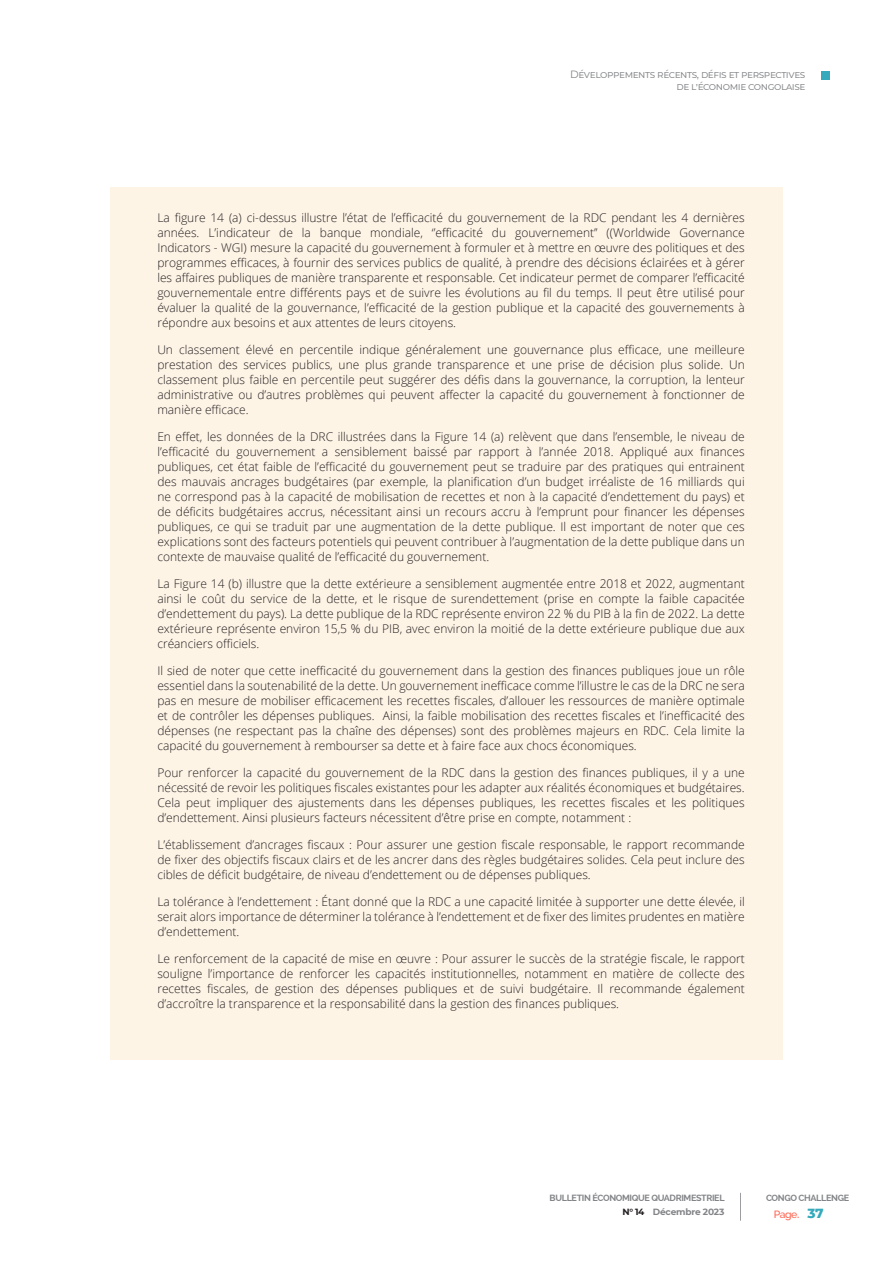
<style>
.page{position:relative;width:893px;height:1263px;background:#fff}
.page>*{position:absolute;margin:0;border:0;box-sizing:border-box;transform-origin:0 0}
.Texte_Encadrés{font:300 12px/15px "Open Sans";color:#231f20;text-align:justify}
.t1{font:10.5px/12px "Montserrat";letter-spacing:-.04em;color:#808285;text-align:right}
.t2{font:500 10.5px "Raleway";color:#ff614d}
.t3{font:700 9px "Raleway";letter-spacing:-.04em;color:#828487}
.t4{font:700 9px "Montserrat";letter-spacing:-.02em;color:#828487}
.s1{color:#231f20}
.s2{font-weight:600}
.s3{font-family:"Montserrat";font-weight:800;font-size:13.5px;color:#35aabc}
</style>
<div class="page">
<svg style="left:740px;top:1193px;width:1px;height:28px"></svg>
<div style="left:821px;top:71px;width:9px;height:8px;background:#35aabc"></div>
<div style="left:110px;top:187px;width:673px;height:873px;background:#fef4e6"></div>
<p class="t1" style="left:570px;top:68px;width:237px">Développements récents, défis et perspectives de l’économie congolaise</p>
<p class="Texte_Encadrés" style="left:157px;top:209px;width:589px">La figure 14 (a) ci-dessus illustre l’état de l’efficacité du gouvernement de la RDC pendant les 4 dernières années. L’indicateur de la banque mondiale, ‘’efficacité du gouvernement’’ ((Worldwide Governance Indicators - WGI) mesure la capacité du gouvernement à formuler et à mettre en œuvre des politiques et des programmes efficaces, à fournir des services publics de qualité, à prendre des décisions éclairées et à gérer les affaires publiques de manière transparente et responsable. Cet indicateur permet de comparer l’efficacité gouvernementale entre différents pays et de suivre les évolutions au fil du temps. Il peut être utilisé pour évaluer la qualité de la gouvernance, l’efficacité de la gestion publique et la capacité des gouvernements à répondre aux besoins et aux attentes de leurs citoyens.</p>
<p class="Texte_Encadrés" style="left:157px;top:341px;width:589px">Un classement élevé en percentile indique généralement une gouvernance plus efficace, une meilleure prestation des services publics, une plus grande transparence et une prise de décision plus solide. Un classement plus faible en percentile peut suggérer des défis dans la gouvernance, la corruption, la lenteur administrative ou d’autres problèmes qui peuvent affecter la capacité du gouvernement à fonctionner de manière efficace.</p>
<p class="Texte_Encadrés" style="left:157px;top:428px;width:589px">En effet, les données de la DRC illustrées dans la Figure 14 (a) relèvent que dans l’ensemble, le niveau de l’efficacité du gouvernement a sensiblement baissé par rapport à l’année 2018. Appliqué aux finances publiques, cet état faible de l’efficacité du gouvernement peut se traduire par des pratiques qui entrainent des mauvais ancrages budgétaires (par exemple, la planification d’un budget irréaliste de 16 milliards qui ne correspond pas à la capacité de mobilisation de recettes et non à la capacité d’endettement du pays) et de déficits budgétaires accrus, nécessitant ainsi un recours accru à l’emprunt pour financer les dépenses publiques, ce qui se traduit par une augmentation de la dette publique. Il est important de noter que ces explications sont des facteurs potentiels qui peuvent contribuer à l’augmentation de la dette publique dans un contexte de mauvaise qualité de l’efficacité du gouvernement.</p>
<p class="Texte_Encadrés" style="left:157px;top:575px;width:589px">La Figure 14 (b) illustre que la dette extérieure a sensiblement augmentée entre 2018 et 2022, augmentant ainsi le coût du service de la dette, et le risque de surendettement (prise en compte la faible capacitée d’endettement du pays). La dette publique de la RDC représente environ 22 % du PIB à la fin de 2022. La dette extérieure représente environ 15,5 % du PIB, avec environ la moitié de la dette extérieure publique due aux créanciers officiels.</p>
<p class="Texte_Encadrés" style="left:157px;top:662px;width:589px">Il sied de noter que cette inefficacité du gouvernement dans la gestion des finances publiques joue un rôle essentiel dans la soutenabilité de la dette. Un gouvernement inefficace comme l’illustre le cas de la DRC ne sera pas en mesure de mobiliser efficacement les recettes fiscales, d’allouer les ressources de manière optimale et de contrôler les dépenses publiques. Ainsi, la faible mobilisation des recettes fiscales et l’inefficacité des dépenses (ne respectant pas la chaîne des dépenses) sont des problèmes majeurs en RDC. Cela limite la capacité du gouvernement à rembourser sa dette et à faire face aux chocs économiques.</p>
<p class="Texte_Encadrés" style="left:157px;top:764px;width:589px">Pour renforcer la capacité du gouvernement de la RDC dans la gestion des finances publiques, il y a une nécessité de revoir les politiques fiscales existantes pour les adapter aux réalités économiques et budgétaires.<br>Cela peut impliquer des ajustements dans les dépenses publiques, les recettes fiscales et les politiques d’endettement. Ainsi plusieurs facteurs nécessitent d’être prise en compte, notamment :</p>
<p class="Texte_Encadrés" style="left:157px;top:836px;width:589px">L’établissement d’ancrages fiscaux : Pour assurer une gestion fiscale responsable, le rapport recommande de fixer des objectifs fiscaux clairs et de les ancrer dans des règles budgétaires solides. Cela peut inclure des cibles de déficit budgétaire, de niveau d’endettement ou de dépenses publiques.</p>
<p class="Texte_Encadrés" style="left:157px;top:893px;width:589px">La tolérance à l’endettement : Étant donné que la RDC a une capacité limitée à supporter une dette élevée, il serait alors importance de déterminer la tolérance à l’endettement et de fixer des limites prudentes en matière d’endettement.</p>
<p class="Texte_Encadrés" style="left:157px;top:950px;width:589px">Le renforcement de la capacité de mise en œuvre : Pour assurer le succès de la stratégie fiscale, le rapport souligne l’importance de renforcer les capacités institutionnelles, notamment en matière de collecte des recettes fiscales, de gestion des dépenses publiques et de suivi budgétaire. Il recommande également d’accroître la transparence et la responsabilité dans la gestion des finances publiques.</p>
<p class="t3" style="left:550px;top:1193px;width:177px">BULLETIN ÉCONOMIQUE QUADRIMESTRIEL</p>
<p class="t4" style="left:623px;top:1205px;width:103px"><span class="s1">N° 14</span> Décembre 2023</p>
<p class="t3" style="left:766px;top:1193px;width:85px">CONGO CHALLENGE</p>
<p class="t2" style="left:774px;top:1208px;width:51px">Page<span class="s2">.</span> <span class="s3">37</span></p>
</div>
